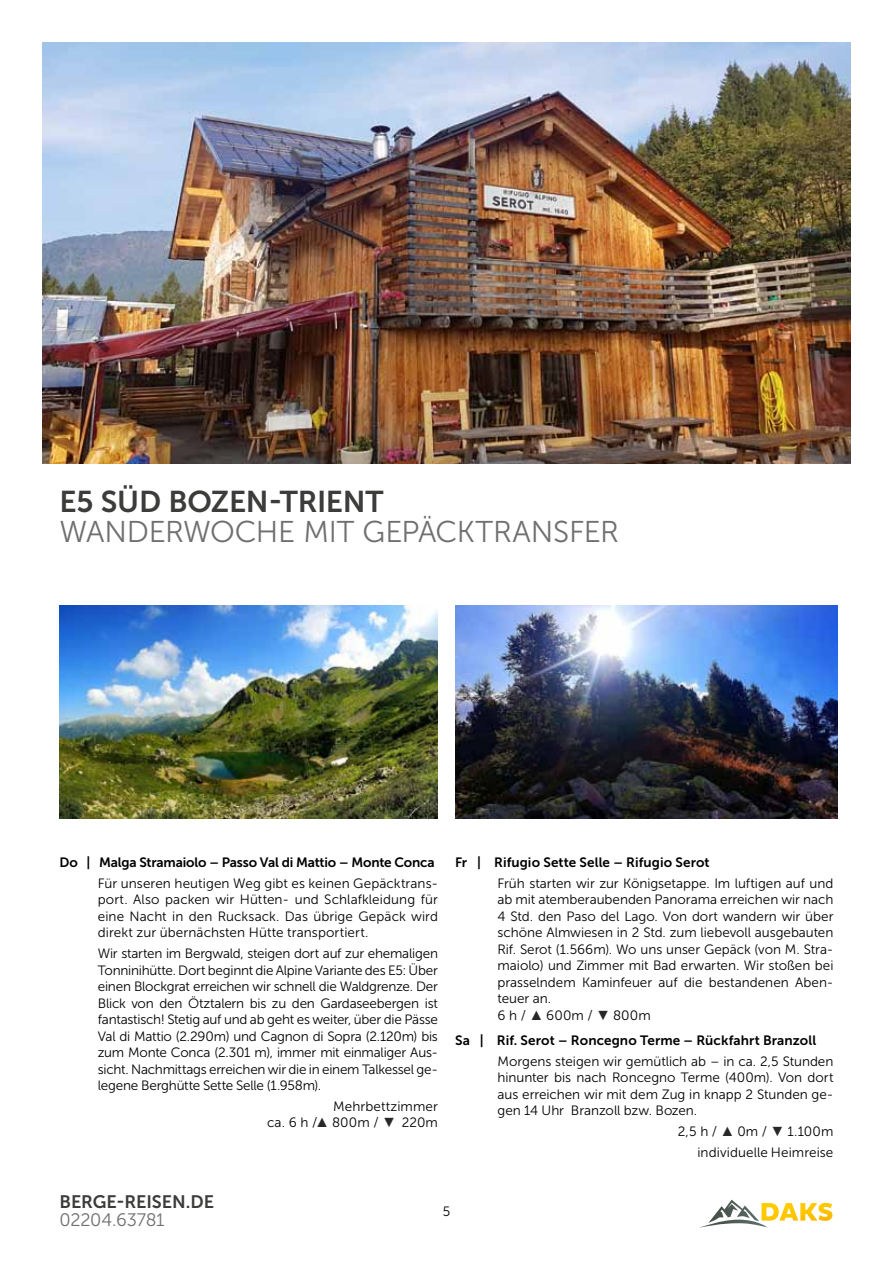
<style>
.page{position:relative;width:893px;height:1263px;background:#fff}
.page>*{position:absolute;margin:0;border:0;box-sizing:border-box;transform-origin:0 0}
.t1{font:30px "Museo Sans 300";letter-spacing:-.03em;color:#706f6f}
.t2{font:30px "Museo Sans 700";letter-spacing:-.01em;color:#3c3c3b}
.t3{font:18px "Museo Sans 700";letter-spacing:-.005em;color:#3c3c3b}
.t4{font:18px "Museo Sans 300";letter-spacing:-.015em;color:#706f6f}
.t5{font:13.5px/16.5px "Museo Sans 300";letter-spacing:-.005em;color:#000;text-align:justify}
.t6{font:13.5px "Museo Sans 700";letter-spacing:.005em;color:#000}
.t7{font:13.5px "Museo Sans 700";letter-spacing:-.015em;color:#000}
.s1{font-family:"Arial";color:#282827}
</style>
<div class="page">
<svg style="left:699px;top:1199px;width:133px;height:29px"></svg>
<img style="left:43px;top:43px;width:807px;height:420px">
<img style="left:60px;top:606px;width:378px;height:213px">
<img style="left:455px;top:606px;width:383px;height:213px">
<h1 class="t2" style="left:60px;top:484px;width:319px">E5 Süd Bozen-Trient</h1>
<h1 class="t1" style="left:60px;top:515px;width:48px">Wand</h1>
<h1 class="t1" style="left:149px;top:515px;width:39px">erwoch</h1>
<h1 class="t1" style="left:278px;top:515px;width:177px">e Mit gepäcktransf</h1>
<h1 class="t1" style="left:584px;top:515px;width:28px">er</h1>
<p class="t7" style="left:60px;top:855px;width:377px">Do | Malga Stramaiolo – Passo Val di Mattio – Monte Conca</p>
<p class="t5" style="left:98px;top:875px;width:342px">Für unseren heutigen Weg gibt es keinen Gepäcktrans&shy;port. Also packen wir Hütten- und Schlafkleidung für eine Nacht in den Rucksack. Das übrige Gepäck wird direkt zur übernächsten Hütte transportiert.</p>
<p class="t5" style="left:98px;top:945px;width:342px">Wir starten im Bergwald, steigen dort auf zur ehemaligen Tonninihütte. Dort beginnt die Alpine Variante des E5: Ü ber einen Blockgrat erreichen wir schnell die Waldgrenze. Der Blick von den Ötztalern bis zu den Gardaseebergen ist fantastisch! Stetig auf und ab geht es weiter, über die Pässe Val di Mattio (2.290m) und Cagnon di Sopra (2.120m) bis zum Monte Conca (2.301 m), immer mit einmaliger Aus&shy;sicht. Nachmittags erreichen wir die in einem Talkessel ge&shy;legene Berghütte Sette Selle (1.958m).</p>
<p class="t5" style="left:267px;top:1098px;width:172px;text-align:right">Mehrbettzimmer<br>ca. 6 h /<span class="s1">▲</span> 800m / <span class="s1">▼</span> 220m</p>
<p class="t6" style="left:455px;top:855px;width:256px">Fr | Rifugio Sette Selle – Rifugio Serot</p>
<p class="t5" style="left:498px;top:875px;width:337px;text-align:left">Früh starten wir zur Königsetappe. Im luftigen auf und ab mit atemberaubenden Panorama erreichen wir nach 4 Std. den Paso del Lago. Von dort wandern wir über schöne Almwiesen in 2 Std. zum liebevoll ausgebauten Rif. Serot (1.566m). Wo uns unser Gepäck (von M. Stra&shy;maiolo) und Zimmer mit Bad erwarten. Wir stoßen bei prasselndem Kaminfeuer auf die bestandenen Aben&shy;teuer an.<br>6 h / <span class="s1">▲</span> 600m / <span class="s1">▼</span> 800m</p>
<p class="t6" style="left:455px;top:1033px;width:363px">Sa | Rif. Serot – Roncegno Terme – Rückfahrt Branzoll</p>
<p class="t5" style="left:498px;top:1053px;width:337px">Morgens steigen wir gemütlich ab – in ca. 2,5 Stunden hinunter bis nach Roncegno Terme (400m). Von dort aus erreichen wir mit dem Zug in knapp 2 Stunden ge&shy;gen 14 Uhr B ranzoll bzw. Bozen.</p>
<p class="t5" style="left:678px;top:1121px;width:157px;line-height:20.7px;text-align:right">2,5 h / <span class="s1">▲</span> 0m / <span class="s1">▼</span> 1.100m individuelle Heimreise</p>
<h2 class="t3" style="left:60px;top:1192px;width:154px">BERGE-REISEN .de</h2>
<h2 class="t4" style="left:60px;top:1210px;width:107px">02204.63781</h2>
<p class="t5" style="left:443px;top:1203px;width:9px">5</p>
</div>
